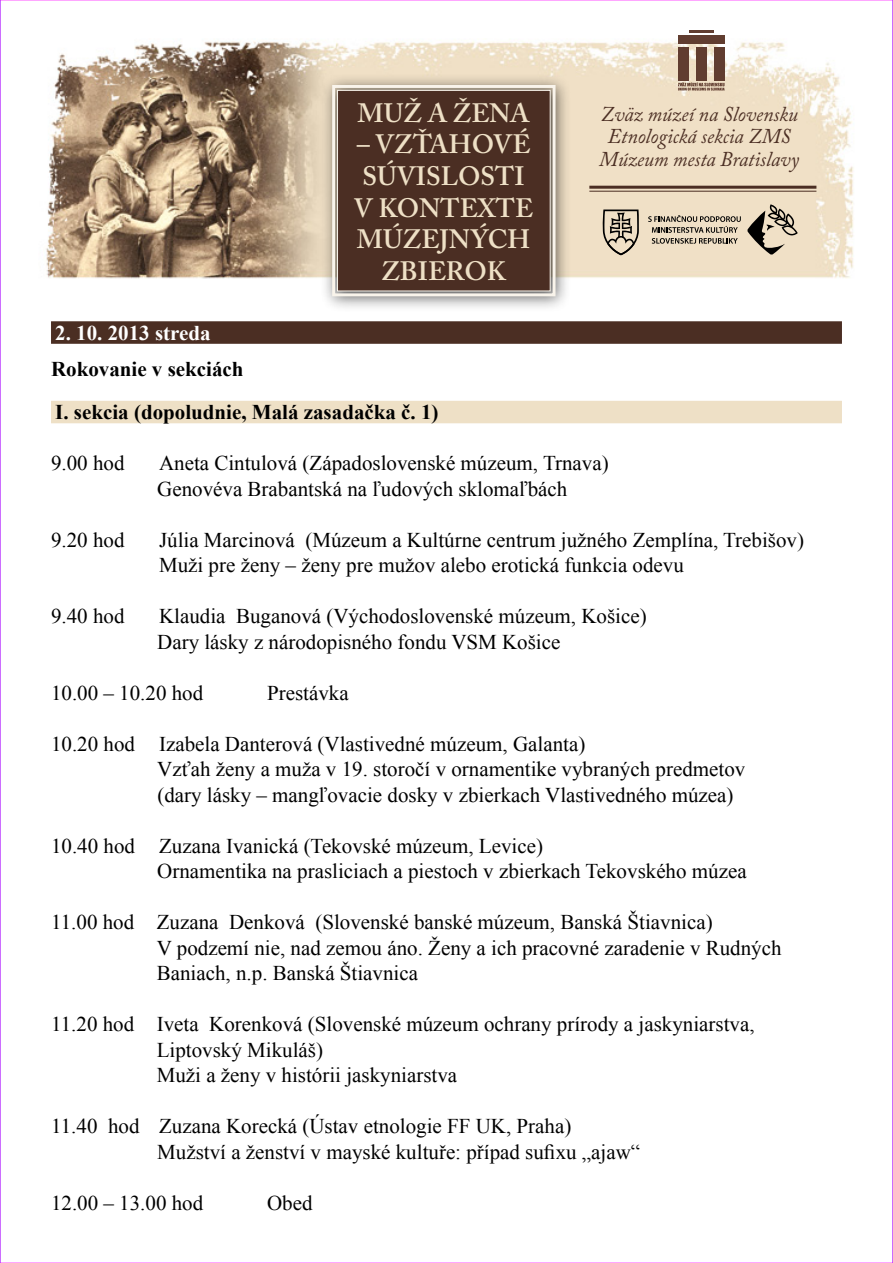
<style>
.page{position:relative;width:893px;height:1263px;background:#fff}
.page>*{position:absolute;margin:0;border:0;box-sizing:border-box;transform-origin:0 0}
.t1{font:600 26.4px/31.7px "Adobe Caslon Pro";color:#eee0c6;text-align:center}
.t2{font:21px/25.5px "Times New Roman";color:#000}
.t3{font:italic 21px/22.5px "Adobe Caslon Pro";color:#4b2e23;text-align:center;scale:.95 1}
.t4{font:700 21px/43.5px "Times New Roman";color:#000}
.t5{font:700 21px "Times New Roman";color:#fff}
</style>
<div class="page">
<img style="left:46px;top:30px;width:808px;height:394px">
<div style="left:320px;top:73px;width:251px;height:239px;background:#000;opacity:.7"></div>
<svg style="left:331px;top:84px;width:226px;height:214px;background:#cdc7bd"></svg>
<div style="left:337px;top:89px;width:214px;height:203px;background:#4b2e23"></div>
<div style="left:602px;top:204px;width:196px;height:51px;background:#f0e0c6"></div>
<svg style="left:747px;top:204px;width:51px;height:51px"></svg>
<svg style="left:602px;top:209px;width:37px;height:46px"></svg>
<svg style="left:648px;top:215px;width:93px;height:29px"></svg>
<hr style="left:589px;top:186px;width:227px;height:3px;background:#4b2e23">
<hr style="left:589px;top:191px;width:227px;height:1px;background:#4b2e23">
<div style="left:51px;top:321px;width:791px;height:23px;background:#4b2e23"></div>
<div style="left:51px;top:401px;width:791px;height:22px;background:#eee0c6"></div>
<div style="left:678px;top:47px;width:11px;height:33px;background:#613d30"></div>
<div style="left:678px;top:36px;width:46px;height:8px;background:#613d30"></div>
<svg style="left:678px;top:82px;width:47px;height:9px"></svg>
<hr style="left:689px;top:31px;width:25px;height:2px;background:#613d30">
<div style="left:696px;top:47px;width:11px;height:33px;background:#613d30"></div>
<div style="left:714px;top:47px;width:10px;height:33px;background:#613d30"></div>
<hr style="left:0;top:0;width:1px;height:1263px;background:#93f">
<hr style="left:892px;top:0;width:1px;height:1263px;background:#93f">
<p class="t1" style="left:358px;top:97px;width:174px">MUŽ A ŽENA</p>
<p class="t1" style="left:354px;top:128px;width:181px">– VZŤAHOVÉ<br>SÚVISLOSTI<br>V KONTEXTE<br>MÚZEJNÝCH<br>ZBIEROK</p>
<p class="t3" style="left:599px;top:102px;width:212px">Zväz múzeí na Slovensku<br>Etnologická sekcia ZMS<br>Múzeum mesta Bratislavy</p>
<p class="t5" style="left:55px;top:318px;width:157px">2. 10. 2013 streda</p>
<p class="t4" style="left:51px;top:346px;width:389px">Rokovanie v sekciách<br>I. sekcia (dopoludnie, Malá zasadačka č. 1)</p>
<p class="t2" style="left:51px;top:450px;width:75px">9.00 hod</p>
<p class="t2" style="left:157px;top:450px;width:453px">Aneta Cintulová (Západoslovenské múzeum, Trnava)<br>Genovéva Brabantská na ľudových sklomaľbách</p>
<p class="t2" style="left:51px;top:526px;width:75px">9.20 hod</p>
<p class="t2" style="left:159px;top:526px;width:647px">Júlia Marcinová (Múzeum a Kultúrne centrum južného Zemplína, Trebišov)<br>Muži pre ženy – ženy pre mužov alebo erotická funkcia odevu</p>
<p class="t2" style="left:51px;top:603px;width:75px">9.40 hod</p>
<p class="t2" style="left:157px;top:603px;width:491px">Klaudia Buganová (Východoslovenské múzeum, Košice)<br>Dary lásky z národopisného fondu VSM Košice</p>
<p class="t2" style="left:51px;top:679px;width:154px">10.00 – 10.20 hod</p>
<p class="t2" style="left:267px;top:679px;width:83px">Prestávka</p>
<p class="t2" style="left:157px;top:730px;width:590px;text-indent:-106px">10.20 hod Izabela Danterová (Vlastivedné múzeum, Galanta)<br>Vzťah ženy a muža v 19. storočí v ornamentike vybraných predmetov (dary lásky – mangľovacie dosky v zbierkach Vlastivedného múzea)</p>
<p class="t2" style="left:157px;top:832px;width:591px;text-indent:-106px">10.40 hod Zuzana Ivanická (Tekovské múzeum, Levice)<br>Ornamentika na prasliciach a piestoch v zbierkach Tekovského múzea</p>
<p class="t2" style="left:157px;top:909px;width:626px;text-indent:-106px">11.00 hod Zuzana Denková (Slovenské banské múzeum, Banská Štiavnica)<br>V podzemí nie, nad zemou áno. Ženy a ich pracovné zaradenie v Rudných<br>Baniach, n.p. Banská Štiavnica</p>
<p class="t2" style="left:157px;top:1011px;width:599px;text-indent:-106px">11.20 hod Iveta Korenková (Slovenské múzeum ochrany prírody a jaskyniarstva,<br>Liptovský Mikuláš)<br>Muži a ženy v histórii jaskyniarstva</p>
<p class="t2" style="left:157px;top:1113px;width:484px;text-indent:-106px">11.40 hod Zuzana Korecká (Ústav etnologie FF UK, Praha)<br>Mužství a ženství v mayské kultuře: případ sufixu „ajaw“</p>
<p class="t2" style="left:51px;top:1189px;width:154px">12.00 – 13.00 hod</p>
<p class="t2" style="left:267px;top:1189px;width:47px">Obed</p>
</div>
